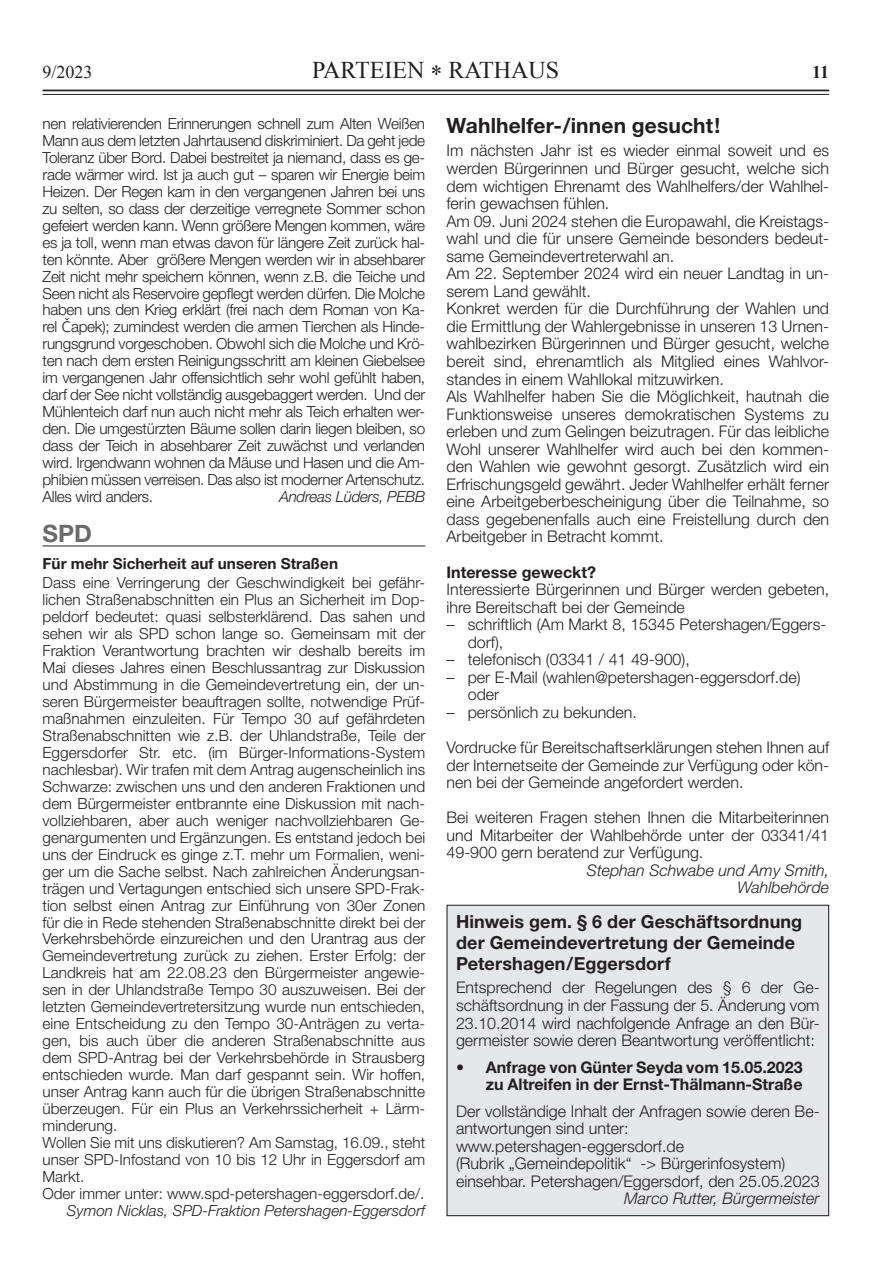
<style>
.page{position:relative;width:893px;height:1263px;background:#fff}
.page>*{position:absolute;margin:0;border:0;box-sizing:border-box;transform-origin:0 0}
.t1{font:24px "Times New Roman";color:#231f20}
.t2{font:24px "Helvetica Neue Bol 1";color:#6b6b6e}
.t3{font:21px "Helvetica Neue Bol 1";letter-spacing:.005em;color:#231f20}
.t4{font:18px/21px "Helvetica Neue Bol 1";letter-spacing:.005em;color:#231f20}
.t5{font:18px "Times New Roman";color:#231f20}
.t6{font:700 18px "Times New Roman";color:#231f20}
.t7{font:16.05px/17.5px "Helvetica Neue Ligh 1";color:#231f20}
.t8{font:italic 300 16.05px/17.5px "Helvetica Neue";color:#231f20;text-align:right}
.t9{font:16.05px "Helvetica Neue Bol 1";color:#231f20}
.t10{font:700 16.05px "Helvetica Neue";color:#231f20}
.t11{font:15.3px/17px "Helvetica Neue Ligh 1";color:#231f20;text-align:justify}
.t12{font:italic 300 15.3px "Helvetica Neue";color:#231f20}
.t13{font:15.3px "Helvetica Neue Bol 1";color:#231f20}
.t14{font:italic 300 15.3px "Helvetica Neue";letter-spacing:-.02em;color:#231f20}
.s1{font-family:"Ubuntu";font-weight:300}
</style>
<div class="page">
<hr style="left:43px;top:90px;width:786px;height:1px;background:#231f20">
<hr style="left:43px;top:94px;width:786px;height:1px;background:#231f20">
<hr style="left:43px;top:545px;width:382px;height:2px;background:#6b6b6e">
<div style="left:447px;top:905px;width:382px;height:311px;background:#e6e7e9"></div>
<div style="left:446px;top:905px;width:383px;height:311px;border:1px solid #231f20"></div>
<p class="t5" style="left:43px;top:60px;width:52px">9/2023</p>
<h1 class="t1" style="left:312px;top:54px;width:73px">PARTEIEN</h1>
<h1 class="t1" style="left:430px;top:54px;width:130px">* RATHAUS</h1>
<p class="t6" style="left:812px;top:59px;width:19px">11</p>
<p class="t11" style="left:43px;top:115px;width:384px">nen relativierenden Erinnerungen schnell zum Alten Weißen Mann aus dem letzten Jahrtausend diskriminiert. Da geht jede Toleranz über Bord. Dabei bestreitet ja niemand, dass es ge&shy;rade wärmer wird. Ist ja auch gut – sparen wir Energie beim Heizen. Der Regen kam in den vergangenen Jahren bei uns zu selten, so dass der derzeitige verregnete Sommer schon gefeiert werden kann. Wenn größere Mengen kommen, wäre es ja toll, wenn man etwas davon für längere Zeit zurück hal&shy;ten könnte. Aber größere Mengen werden wir in absehbarer Zeit nicht mehr speichern können, wenn z.B. die Teiche und Seen nicht als Reservoire gepflegt werden dürfen. Die Molche haben uns den Krieg erklärt (frei nach dem Roman von Ka&shy;rel <span class="s1">č</span>apek); zumindest werden die armen Tierchen als Hinde&shy;rungsgrund vorgeschoben. Obwohl sich die Molche und Krö&shy;ten nach dem ersten Reinigungsschritt am kleinen Giebelsee im vergangenen Jahr offensichtlich sehr wohl gefühlt haben, darf der See nicht vollständig ausgebaggert werden. Und der Mühlenteich darf nun auch nicht mehr als Teich erhalten wer&shy;den. Die umgestürzten Bäume sollen darin liegen bleiben, so dass der Teich in absehbarer Zeit zuwächst und verlanden wird. Irgendwann wohnen da Mäuse und Hasen und die Am&shy;phibien müssen verreisen. Das also ist moderner Artenschutz.<br>Alles wird anders.</p>
<h2 class="t3" style="left:446px;top:113px;width:275px">Wahlhelfer-/innen gesucht!</h2>
<p class="t7" style="left:446px;top:142px;width:384px">Im nächsten Jahr ist es wieder einmal soweit und es werden Bürgerinnen und Bürger gesucht, welche sich dem wichtigen Ehrenamt des Wahlhelfers/der Wahlhel&shy;ferin gewachsen fühlen.<br>Am 09. Juni 2024 stehen die Europawahl, die Kreistags&shy;wahl und die für unsere Gemeinde besonders bedeut&shy;same Gemeindevertreterwahl an.<br>Am 22. September 2024 wird ein neuer Landtag in un&shy;serem Land gewählt.<br>Konkret werden für die Durchführung der Wahlen und die Ermittlung der Wahlergebnisse in unseren 13 Urnen&shy;wahlbezirken Bürgerinnen und Bürger gesucht, welche bereit sind, ehrenamtlich als Mitglied eines Wahlvor&shy;standes in einem Wahllokal mitzuwirken.<br>Als Wahlhelfer haben Sie die Möglichkeit, hautnah die Funktionsweise unseres demokratischen Systems zu erleben und zum Gelingen beizutragen. Für das leibliche Wohl unserer Wahlhelfer wird auch bei den kommen&shy;den Wahlen wie gewohnt gesorgt. Zusätzlich wird ein Erfrischungsgeld gewährt. Jeder Wahlhelfer erhält ferner eine Arbeitgeberbescheinigung über die Teilnahme, so dass gegebenenfalls auch eine Freistellung durch den Arbeitgeber in Betracht kommt.</p>
<p class="t9" style="left:446px;top:562px;width:151px">Interesse geweckt?</p>
<p class="t7" style="left:446px;top:580px;width:384px">Interessierte Bürgerinnen und Bürger werden gebeten, ihre Bereitschaft bei der Gemeinde</p>
<p class="t7" style="left:468px;top:615px;width:360px;text-indent:-21px">– schriftlich (Am Markt 8, 15345 Petershagen/Eggers&shy;dorf),</p>
<p class="t7" style="left:446px;top:650px;width:245px">– telefonisch (03341 / 41 49-900),</p>
<p class="t7" style="left:468px;top:668px;width:334px;text-indent:-21px">– per E-Mail (wahlen@petershagen-eggersdorf.de) oder</p>
<p class="t7" style="left:446px;top:694px;width:384px;line-height:35.1px">– persönlich zu bekunden.<br>Vordrucke für Bereitschaftserklärungen stehen Ihnen auf</p>
<p class="t7" style="left:446px;top:756px;width:384px">der Internetseite der Gemeinde zur Verfügung oder kön&shy;nen bei der Gemeinde angefordert werden.</p>
<p class="t7" style="left:446px;top:808px;width:384px;text-align:justify">Bei weiteren Fragen stehen Ihnen die Mitarbeiterinnen und Mitarbeiter der Wahlbehörde unter der 03341/41<br>49-900 gern beratend zur Verfügung.</p>
<p class="t8" style="left:587px;top:861px;width:244px">Stephan Schwabe und Amy Smith,<br>Wahlbehörde</p>
<p class="t4" style="left:456px;top:911px;width:348px">Hinweis gem. § 6 der Geschäftsordnung der Gemeindevertretung der Gemeinde<br>Petershagen/Eggersdorf</p>
<p class="t7" style="left:456px;top:978px;width:365px;text-align:justify">Entsprechend der Regelungen des § 6 der Ge&shy;schäftsordnung in der Fassung der 5. Änderung vom 23.10.2014 wird nachfolgende Anfrage an den Bür&shy;germeister sowie deren Beantwortung veröffentlicht:</p>
<p class="t10" style="left:456px;top:1057px;width:348px">• Anfrage von Günter Seyda vom 15.05.2023</p>
<p class="t9" style="left:486px;top:1074px;width:318px">zu Altreifen in der Ernst-Thälmann-Straße</p>
<p class="t7" style="left:456px;top:1102px;width:365px">Der vollständige Inhalt der Anfragen sowie deren Be&shy;antwortungen sind unter: www.petershagen-eggersdorf.de<br>(Rubrik „Gemeindepolitik“ -&gt; Bürgerinfosystem) einsehbar. Petershagen/Eggersdorf, den 25.05.2023</p>
<p class="t8" style="left:624px;top:1190px;width:197px">Marco Rutter, Bürgermeister</p>
<p class="t14" style="left:279px;top:487px;width:147px">Andreas Lüders, PEBB</p>
<h1 class="t2" style="left:43px;top:519px;width:51px">SPD</h1>
<p class="t13" style="left:43px;top:554px;width:297px">Für mehr Sicherheit auf unseren Straßen</p>
<p class="t11" style="left:43px;top:574px;width:384px;text-align:left">Dass eine Verringerung der Geschwindigkeit bei gefähr&shy;lichen Straßenabschnitten ein Plus an Sicherheit im Dop&shy;peldorf bedeutet: quasi selbsterklärend. Das sahen und sehen wir als SPD schon lange so. Gemeinsam mit der Fraktion Verantwortung brachten wir deshalb bereits im Mai dieses Jahres einen Beschlussantrag zur Diskussion und Abstimmung in die Gemeindevertretung ein, der un&shy;seren Bürgermeister beauftragen sollte, notwendige Prüf&shy;maßnahmen einzuleiten. Für Tempo 30 auf gefährdeten Straßenabschnitten wie z.B. der Uhlandstraße, Teile der Eggersdorfer Str. etc. (im Bürger-Informations-System nachlesbar). Wir trafen mit dem Antrag augenscheinlich ins Schwarze: zwischen uns und den anderen Fraktionen und dem Bürgermeister entbrannte eine Diskussion mit nach&shy;vollziehbaren, aber auch weniger nachvollziehbaren Ge&shy;genargumenten und Ergänzungen. Es entstand jedoch bei uns der Eindruck es ginge z.T. mehr um Formalien, weni&shy;ger um die Sache selbst. Nach zahlreichen Änderungsan&shy;trägen und Vertagungen entschied sich unsere SPD-Frak&shy;tion selbst einen Antrag zur Einführung von 30er Zonen für die in Rede stehenden Straßenabschnitte direkt bei der Verkehrsbehörde einzureichen und den Urantrag aus der Gemeindevertretung zurück zu ziehen. Erster Erfolg: der Landkreis hat am 22.08.23 den Bürgermeister angewie&shy;sen in der Uhlandstraße Tempo 30 auszuweisen. Bei der letzten Gemeindevertretersitzung wurde nun entschieden, eine Entscheidung zu den Tempo 30-Anträgen zu verta&shy;gen, bis auch über die anderen Straßenabschnitte aus dem SPD-Antrag bei der Verkehrsbehörde in Strausberg entschieden wurde. Man darf gespannt sein. Wir hoffen, unser Antrag kann auch für die übrigen Straßenabschnitte überzeugen. Für ein Plus an Verkehrssicherheit + Lärm&shy;minderung.<br>Wollen Sie mit uns diskutieren? Am Samstag, 16.09., steht unser SPD-Infostand von 10 bis 12 Uhr in Eggersdorf am Markt.<br>Oder immer unter: www.spd-petershagen-eggersdorf.de/.</p>
<p class="t12" style="left:67px;top:1201px;width:360px">Symon Nicklas, SPD-Fraktion Petershagen-Eggersdorf</p>
</div>
